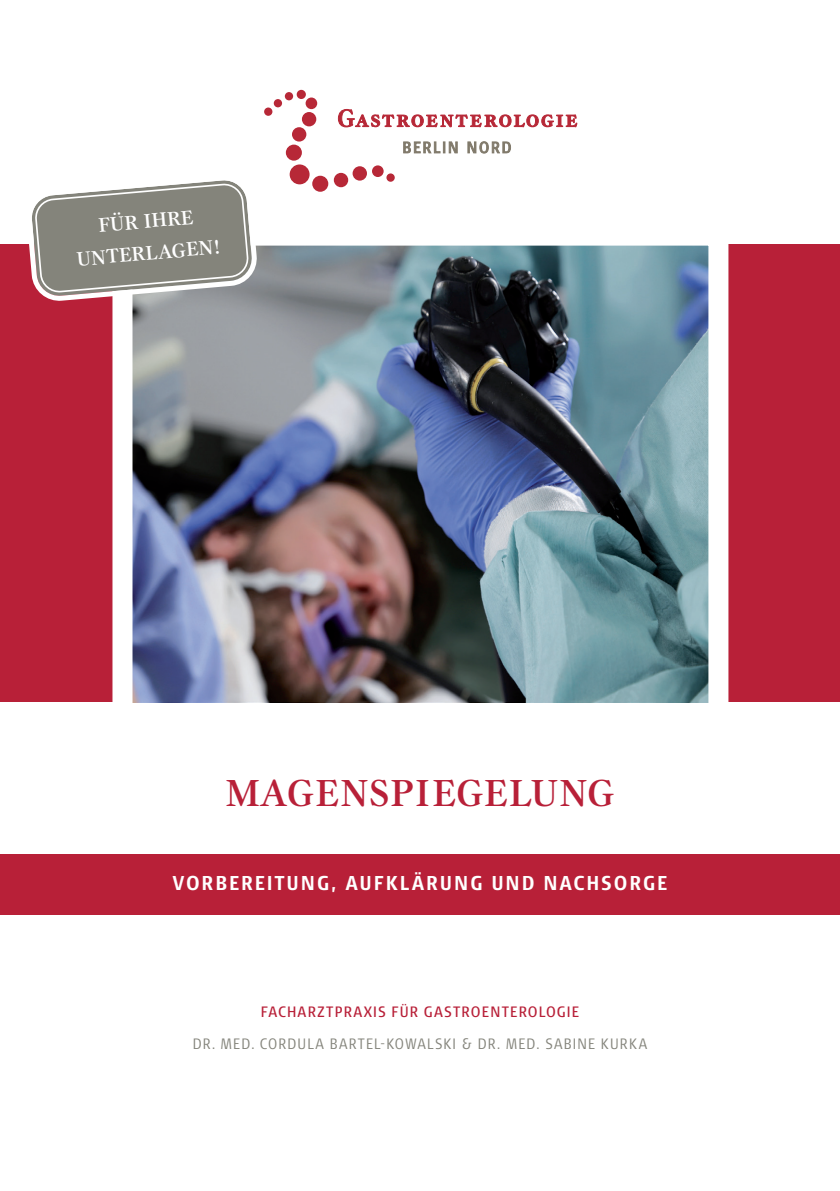
<style>
.page{position:relative;width:840px;height:1191px;background:#fff}
.page>*{position:absolute;margin:0;border:0;box-sizing:border-box;transform-origin:0 0}
.t1{font:500 38px "Gamma Itc SCT";letter-spacing:.025em;color:#b82038}
.t2{font:700 condensed 20px "Signa Pro";letter-spacing:.095em;color:#fff}
.t3{font:500 20px/32px "Gamma Itc T";color:#fff;text-align:center}
.t4{font:300 condensed 15px "Signa Pro";letter-spacing:.075em;color:#84847b}
.t5{font:condensed 15px "Signa Pro";letter-spacing:.08em;color:#b82038}
</style>
<div class="page">
<div style="left:0;top:854px;width:839px;height:61px;background:#b82038"></div>
<div style="left:0;top:244px;width:839px;height:458px;background:#b82038"></div>
<img style="left:133px;top:247px;width:574px;height:455px">
<div style="left:112px;top:226px;width:616px;height:506px;border:20px solid #fff"></div>
<svg style="left:29px;top:180px;width:226px;height:119px;background:#9c9a94"></svg>
<svg style="left:403px;top:142px;width:54px;height:11px"></svg>
<svg style="left:467px;top:141px;width:43px;height:12px"></svg>
<div style="left:264px;top:107px;width:8px;height:9px;background:#b72837;border-radius:50%"></div>
<div style="left:273px;top:99px;width:9px;height:8px;background:#b72837;border-radius:50%"></div>
<div style="left:285px;top:92px;width:8px;height:8px;background:#b72837;border-radius:50%"></div>
<div style="left:296px;top:90px;width:10px;height:9px;background:#b72837;border-radius:50%"></div>
<div style="left:305px;top:97px;width:12px;height:12px;background:#b72837;border-radius:50%"></div>
<div style="left:302px;top:112px;width:14px;height:14px;background:#b72837;border-radius:50%"></div>
<div style="left:292px;top:127px;width:14px;height:15px;background:#b72837;border-radius:50%"></div>
<div style="left:286px;top:145px;width:16px;height:16px;background:#b72837;border-radius:50%"></div>
<div style="left:289px;top:164px;width:20px;height:20px;background:#b72837;border-radius:50%"></div>
<div style="left:312px;top:176px;width:16px;height:16px;background:#b72837;border-radius:50%"></div>
<div style="left:333px;top:173px;width:15px;height:14px;background:#b72837;border-radius:50%"></div>
<div style="left:352px;top:166px;width:15px;height:15px;background:#b72837;border-radius:50%"></div>
<div style="left:372px;top:165px;width:11px;height:12px;background:#b72837;border-radius:50%"></div>
<div style="left:386px;top:173px;width:8px;height:9px;background:#b72837;border-radius:50%"></div>
<svg style="left:338px;top:109px;width:238px;height:18px"></svg>
<h2 class="t3" style="left:73px;top:211px;width:146px;rotate:-5deg">FÜR IHRE<br>UNTERLAGEN!</h2>
<h1 class="t1" style="left:225px;top:769px;width:390px">MAGENSPIEGELUNG</h1>
<h2 class="t2" style="left:173px;top:869px;width:495px">VORBEREITUNG, AUFKLÄRUNG UND NACHSORGE</h2>
<p class="t5" style="left:260px;top:1002px;width:320px">FACHARZTPRAXIS FÜR GASTROENTEROLOGIE</p>
<p class="t4" style="left:193px;top:1034px;width:455px">DR. MED. CORDULA BARTEL-KOWALSKI &amp; DR. MED. SABINE KURKA</p>
</div>
